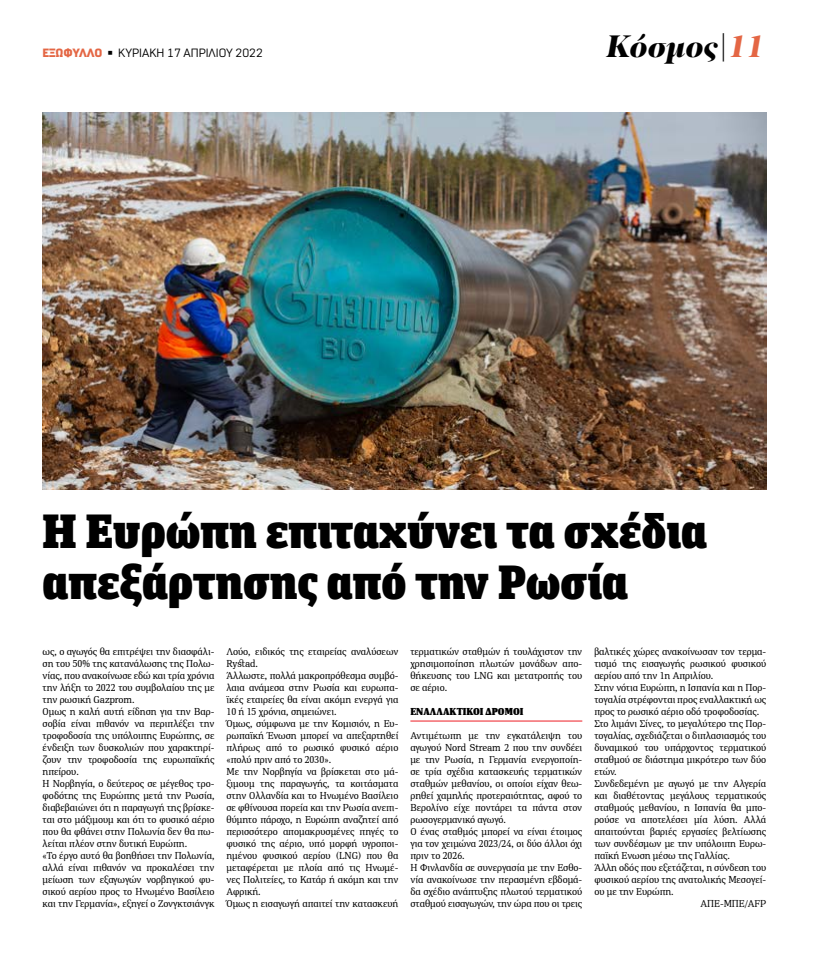
<style>
.page{position:relative;width:823px;height:964px;background:#fff}
.page>*{position:absolute;margin:0;border:0;box-sizing:border-box;transform-origin:0 0}
.t1{font:900 48px/51px "FF Unit Slab Pro";color:#000}
.t2{font:italic 900 32px "PF Regal Display Pro";color:#000}
.t3{font:12px "Normative Pro";color:#000}
.t4{font:10px/12px "PFDIN Serif";color:#000}
.t5{font:900 10px "PFDIN Serif";color:#000}
.s1{font-weight:900;color:#e46644}
.s2{color:#e46644}
</style>
<div class="page">
<hr style="left:410px;top:721px;width:172px;height:1px;background:#ed1d24">
<img style="left:43px;top:112px;width:722px;height:377px">
<p class="t3" style="left:43px;top:46px;width:222px"><span class="s1">ΕΞΩΦΥΛΛΟ</span> ◾ ΚΥΡΙΑΚΗ 17 ΑΠΡΙΛΙΟΥ 2022</p>
<h2 class="t2" style="left:606px;top:26px;width:159px">Κόσμος|<span class="s2">11</span></h2>
<h1 class="t1" style="left:43px;top:503px;width:665px">Η Ευρώπη επιταχύνει τα σχέδια απεξάρτησης από την Ρωσία</h1>
<p class="t4" style="left:43px;top:645px;width:173px">ως, ο αγωγός θα επιτρέψει την διασφάλι&shy;ση του 50% της κατανάλωσης της Πολω&shy;νίας, που ανακοίνωσε εδώ και τρία χρόνια την λήξη το 2022 του συμβολαίου της με την ρωσική Gazprom.<br>Ομως η καλή αυτή είδηση για την Βαρ&shy;σοβία είναι πιθανόν να περιπλέξει την τροφοδοσία της υπόλοιπης Ευρώπης, σε ένδειξη των δυσκολιών που χαρακτηρί&shy;ζουν την τροφοδοσία της ευρωπαϊκής ηπείρου.<br>Η Νορβηγία, ο δεύτερος σε μέγεθος τρο&shy;φοδότης της Ευρώπης μετά την Ρωσία, διαβεβαιώνει ότι η παραγωγή της βρίσκε&shy;ται στο μάξιμουμ και ότι το φυσικό αέριο που θα φθάνει στην Πολωνία δεν θα πω&shy;λείται πλέον στην δυτική Ευρώπη.<br>«Το έργο αυτό θα βοηθήσει την Πολωνία, αλλά είναι πιθανόν να προκαλέσει την μείωση των εξαγωγών νορβηγικού φυ&shy;σικού αερίου προς το Ηνωμένο Βασίλειο και την Γερμανία», εξηγεί ο Ζονγκτσιάνγκ</p>
<p class="t4" style="left:226px;top:645px;width:173px">Λούο, ειδικός της εταιρείας αναλύσεων Rystad.<br>Άλλωστε, πολλά μακροπρόθεσμα συμβό&shy;λαια ανάμεσα στην Ρωσία και ευρωπα&shy;ϊκές εταιρείες θα είναι ακόμη ενεργά για 10 ή 15 χρόνια, σημειώνει.<br>Όμως, σύμφωνα με την Κομισιόν, η Ευ&shy;ρωπαϊκή Ένωση μπορεί να απεξαρτηθεί πλήρως από το ρωσικό φυσικό αέριο «πολύ πριν από το 2030».<br>Με την Νορβηγία να βρίσκεται στο μά&shy;ξιμουμ της παραγωγής, τα κοιτάσματα στην Ολλανδία και το Ηνωμένο Βασίλειο σε φθίνουσα πορεία και την Ρωσία ανεπι&shy;θύμητο πάροχο, η Ευρώπη αναζητεί από περισσότερο απομακρυσμένες πηγές το φυσικό της αέριο, υπό μορφή υγροποι&shy;ημένου φυσικού αερίου (LNG) που θα μεταφέρεται με πλοία από τις Ηνωμέ&shy;νες Πολιτείες, το Κατάρ ή ακόμη και την Αφρική.<br>Όμως η εισαγωγή απαιτεί την κατασκευή</p>
<p class="t4" style="left:410px;top:645px;width:173px;text-align:justify">τερματικών σταθμών ή τουλάχιστον την χρησιμοποίηση πλωτών μονάδων απο&shy;θήκευσης του LNG και μετατροπής του σε αέριο.</p>
<p class="t4" style="left:594px;top:645px;width:173px">βαλτικές χώρες ανακοίνωσαν τον τερμα-</p>
<p class="t4" style="left:594px;top:657px;width:173px">τισμό της εισαγωγής ρωσικού φυσικού</p>
<p class="t4" style="left:594px;top:669px;width:121px">αερίου από την 1η Απριλίου.</p>
<p class="t4" style="left:594px;top:681px;width:173px">Στην νότια Ευρώπη, η Ισπανία και η Πορ-</p>
<p class="t4" style="left:594px;top:693px;width:173px">τογαλία στρέφονται προς εναλλακτική ως</p>
<p class="t4" style="left:594px;top:706px;width:166px">προς το ρωσικό αέριο οδό τροφοδοσίας.</p>
<p class="t4" style="left:594px;top:718px;width:173px">Στο λιμάνι Σίνες, το μεγαλύτερο της Πορ-</p>
<p class="t4" style="left:594px;top:730px;width:173px">τογαλίας, σχεδιάζεται ο διπλασιασμός του</p>
<p class="t4" style="left:594px;top:742px;width:173px">δυναμικού του υπάρχοντος τερματικού</p>
<p class="t4" style="left:594px;top:754px;width:173px">σταθμού σε διάστημα μικρότερο των δύο</p>
<p class="t4" style="left:594px;top:766px;width:24px">ετών.</p>
<p class="t4" style="left:594px;top:778px;width:173px">Συνδεδεμένη με αγωγό με την Αλγερία</p>
<p class="t4" style="left:594px;top:790px;width:173px">και διαθέτοντας μεγάλους τερματικούς</p>
<p class="t4" style="left:594px;top:802px;width:173px">σταθμούς μεθανίου, η Ισπανία θα μπο-</p>
<p class="t4" style="left:594px;top:814px;width:173px">ρούσε να αποτελέσει μία λύση. Αλλά</p>
<p class="t4" style="left:594px;top:826px;width:173px">απαιτούνται βαριές εργασίες βελτίωσης</p>
<p class="t4" style="left:594px;top:838px;width:173px">των συνδέσμων με την υπόλοιπη Ευρω-</p>
<p class="t4" style="left:594px;top:850px;width:137px">παϊκή Ενωση μέσω της Γαλλίας.</p>
<p class="t4" style="left:594px;top:862px;width:173px">Άλλη οδός που εξετάζεται, η σύνδεση του</p>
<p class="t4" style="left:594px;top:874px;width:173px">φυσικού αερίου της ανατολικής Μεσογεί-</p>
<p class="t4" style="left:594px;top:886px;width:81px">ου με την Ευρώπη.</p>
<p class="t4" style="left:700px;top:898px;width:67px">ΑΠΕ-ΜΠΕ/AFP</p>
<p class="t5" style="left:410px;top:705px;width:114px">ΕΝΑΛΛΑΚΤΙΚΟΊ ΔΡΌΜΟΙ</p>
<p class="t4" style="left:410px;top:729px;width:173px">Αντιμέτωπη με την εγκατάλειψη του αγωγού Nord Stream 2 που την συνδέει με την Ρωσία, η Γερμανία ενεργοποίη&shy;σε τρία σχέδια κατασκευής τερματικών σταθμών μεθανίου, οι οποίοι είχαν θεω&shy;ρηθεί χαμηλής προτεραιότητας, αφού το Βερολίνο είχε ποντάρει τα πάντα στον ρωσογερμανικό αγωγό.<br>Ο ένας σταθμός μπορεί να είναι έτοιμος για τον χειμώνα 2023/24, οι δύο άλλοι όχι πριν το 2026.<br>Η Φινλανδία σε συνεργασία με την Εσθο&shy;νία ανακοίνωσε την περασμένη εβδομά&shy;δα σχέδιο ανάπτυξης πλωτού τερματικού σταθμού εισαγωγών, την ώρα που οι τρεις</p>
</div>
